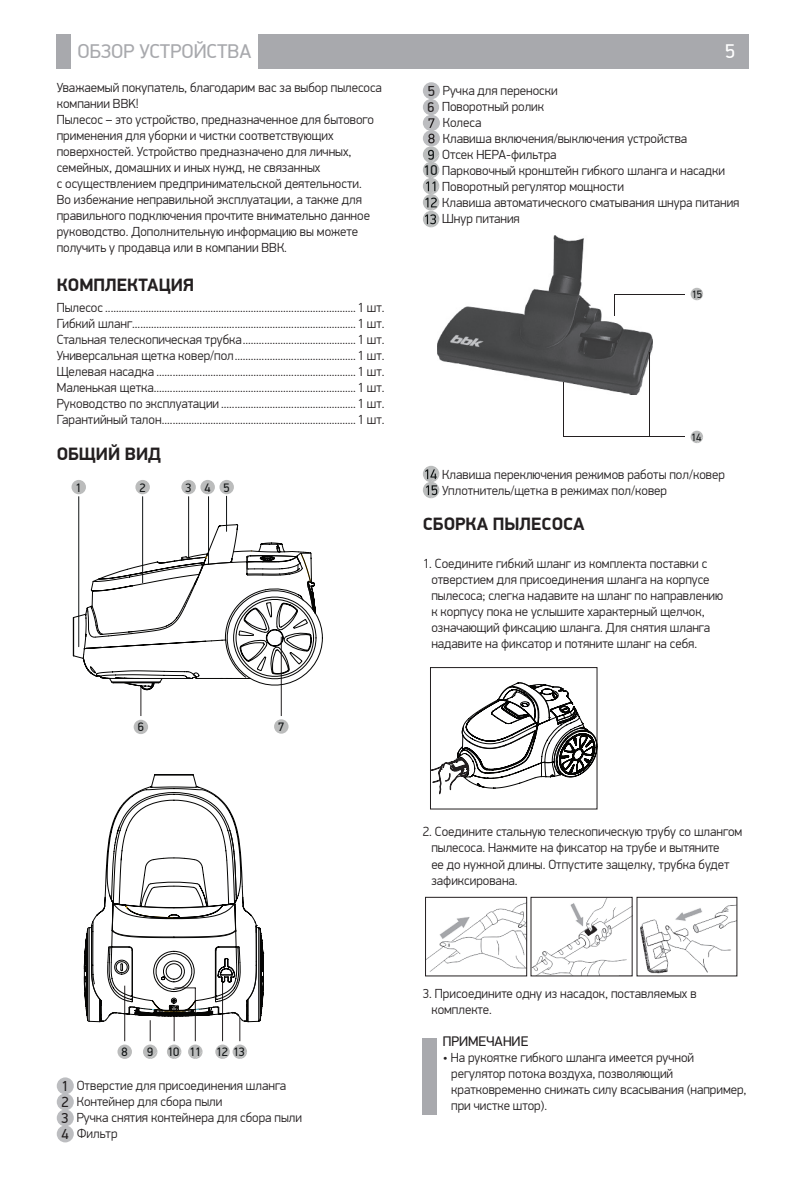
<style>
.page{position:relative;width:806px;height:1191px;background:#fff}
.page>*{position:absolute;margin:0;border:0;box-sizing:border-box;transform-origin:0 0}
.t1{font:20px "PF Din Display Pro";color:#a8a9ad}
.t2{font:20px "PF Din Display Pro";color:#fff}
.head_1{font:700 18px "PF Din Display Pro";color:#231f20}
.head_2{font:14px "PF Din Display Pro";color:#231f20}
.Paragraph_Style_1{font:300 13.2px/16px "PF Din Display Pro";color:#231f20}
.text{font:300 13.2px/16px "PF Din Display Pro";color:#231f20}
.t3{font:12.4px "PF Din Display Pro";letter-spacing:-.05em;color:#121516}
.t4{font:10.6px "PF Din Display Pro";color:#121516}
.s1{font-weight:400;font-size:14.6px}
.s2{font-weight:400;font-size:14px}
.s3{font-weight:400;font-size:14.2px;color:#121616}
</style>
<div class="page">
<div style="left:57px;top:34px;width:14px;height:34px;background:#a8a9ad"></div>
<div style="left:258px;top:34px;width:490px;height:34px;background:#a8a9ad"></div>
<div style="left:422px;top:82px;width:17px;height:17px;background:#bcbdc0;border-radius:50%"></div>
<div style="left:422px;top:99px;width:17px;height:16px;background:#bcbdc0;border-radius:50%"></div>
<div style="left:422px;top:115px;width:17px;height:16px;background:#bcbdc0;border-radius:50%"></div>
<svg style="left:428px;top:118px;width:6px;height:10px"></svg>
<svg style="left:422px;top:130px;width:17px;height:16px"></svg>
<svg style="left:422px;top:134px;width:17px;height:93px"></svg>
<svg style="left:423px;top:466px;width:16px;height:32px"></svg>
<svg style="left:430px;top:667px;width:166px;height:130px"></svg>
<img style="left:427px;top:903px;width:97px;height:69px">
<div style="left:425px;top:897px;width:101px;height:79px;border:1px solid #231f20"></div>
<img style="left:532px;top:899px;width:98px;height:75px">
<img style="left:640px;top:905px;width:94px;height:69px">
<div style="left:200px;top:480px;width:15px;height:14px;background:#bbbcbc;border-radius:50%"></div>
<div style="left:219px;top:480px;width:15px;height:14px;background:#bbbcbc;border-radius:50%"></div>
<div style="left:274px;top:719px;width:14px;height:14px;background:#bbbcbc;border-radius:50%"></div>
<hr style="left:78px;top:496px;width:1px;height:150px;background:#111516">
<div style="left:71px;top:480px;width:15px;height:14px;background:#bbbcbc;border-radius:50%"></div>
<hr style="left:188px;top:496px;width:1px;height:61px;background:#111516">
<div style="left:135px;top:480px;width:15px;height:14px;background:#bbbcbc;border-radius:50%"></div>
<hr style="left:142px;top:496px;width:1px;height:87px;background:#111516">
<hr style="left:208px;top:496px;width:1px;height:68px;background:#111516">
<hr style="left:226px;top:496px;width:1px;height:35px;background:#111516">
<div style="left:181px;top:480px;width:15px;height:14px;background:#bbbcbc;border-radius:50%"></div>
<hr style="left:281px;top:636px;width:1px;height:80px;background:#231f20">
<svg style="left:72px;top:524px;width:244px;height:163px"></svg>
<svg style="left:83px;top:682px;width:174px;height:52px"></svg>
<svg style="left:83px;top:786px;width:181px;height:273px"></svg>
<div style="left:57px;top:1077px;width:17px;height:17px;background:#bcbdc0;border-radius:50%"></div>
<div style="left:57px;top:1093px;width:17px;height:17px;background:#bcbdc0;border-radius:50%"></div>
<div style="left:57px;top:1109px;width:17px;height:17px;background:#bcbdc0;border-radius:50%"></div>
<div style="left:57px;top:1125px;width:17px;height:17px;background:#bcbdc0;border-radius:50%"></div>
<div style="left:422px;top:1037px;width:15px;height:77px;background:#a8a9ad"></div>
<svg style="left:690px;top:288px;width:12px;height:12px"></svg>
<svg style="left:690px;top:431px;width:12px;height:12px"></svg>
<img style="left:437px;top:235px;width:215px;height:159px">
<svg style="left:613px;top:295px;width:1px;height:20px"></svg>
<hr style="left:613px;top:294px;width:71px;height:1px;background:#231f20">
<hr style="left:563px;top:436px;width:121px;height:1px;background:#231f20">
<hr style="left:648px;top:352px;width:1px;height:85px;background:#231f20">
<hr style="left:563px;top:382px;width:1px;height:55px;background:#231f20">
<h1 class="t1" style="left:77px;top:39px;width:175px">ОБЗОР УСТРОЙСТВА</h1>
<h1 class="t2" style="left:724px;top:39px;width:11px">5</h1>
<p class="text" style="left:427px;top:83px;width:131px"><span class="s1">5</span> Ручка для переноски</p>
<p class="text" style="left:427px;top:99px;width:118px"><span class="s2">6</span> Поворотный ролик</p>
<p class="text" style="left:442px;top:115px;width:40px">Колеса</p>
<p class="text" style="left:442px;top:131px;width:246px">Клавиша включения/выключения устройства</p>
<p class="text" style="left:442px;top:147px;width:116px">Отсек HEPA-фильтра</p>
<p class="text" style="left:423px;top:163px;width:303px"><span class="s3">10</span> Парковочный кронштейн гибкого шланга и насадки</p>
<p class="text" style="left:442px;top:179px;width:183px">Поворотный регулятор мощности</p>
<p class="text" style="left:442px;top:195px;width:298px">Клавиша автоматического сматывания шнура питания</p>
<p class="text" style="left:442px;top:211px;width:79px">Шнур питания</p>
<p class="Paragraph_Style_1" style="left:57px;top:80px;width:326px">Уважаемый покупатель, благодарим вас за выбор пылесоса компании BBK!</p>
<p class="Paragraph_Style_1" style="left:57px;top:112px;width:318px">Пылесос – это устройство, предназначенное для бытового применения для уборки и чистки соответствующих поверхностей. Устройство предназначено для личных, семейных, домашних и иных нужд, не связанных</p>
<p class="Paragraph_Style_1" style="left:57px;top:176px;width:306px">с осуществлением предпринимательской деятельности.</p>
<p class="Paragraph_Style_1" style="left:57px;top:192px;width:314px">Во избежание неправильной эксплуатации, а также для правильного подключения прочтите внимательно данное руководство. Дополнительную информацию вы можете получить у продавца или в компании ВВК.</p>
<p class="head_1" style="left:57px;top:273px;width:139px">КОМПЛЕКТАЦИЯ</p>
<p class="Paragraph_Style_1" style="left:57px;top:300px;width:329px">Пылесос .............................................................................................1 шт.</p>
<p class="Paragraph_Style_1" style="left:57px;top:316px;width:329px">Гибкий шланг...................................................................................1 шт.</p>
<p class="Paragraph_Style_1" style="left:57px;top:332px;width:329px">Стальная телескопическая трубка..........................................1 шт.</p>
<p class="Paragraph_Style_1" style="left:57px;top:348px;width:329px">Универсальная щетка ковер/пол.............................................1 шт.</p>
<p class="Paragraph_Style_1" style="left:57px;top:364px;width:329px">Щелевая насадка ..........................................................................1 шт.</p>
<p class="Paragraph_Style_1" style="left:57px;top:380px;width:329px">Маленькая щетка...........................................................................1 шт.</p>
<p class="Paragraph_Style_1" style="left:57px;top:396px;width:329px">Руководство по эксплуатации ..................................................1 шт.</p>
<p class="Paragraph_Style_1" style="left:57px;top:412px;width:329px">Гарантийный талон........................................................................1 шт.</p>
<p class="head_1" style="left:57px;top:442px;width:106px">ОБЩИЙ ВИД</p>
<p class="t3" style="left:204px;top:480px;width:27px">4 5</p>
<p class="t4" style="left:691px;top:288px;width:12px">15</p>
<p class="t4" style="left:690px;top:431px;width:12px">14</p>
<p class="text" style="left:442px;top:467px;width:284px">Клавиша переключения режимов работы пол/ковер</p>
<p class="text" style="left:442px;top:483px;width:226px">Уплотнитель/щетка в режимах пол/ковер</p>
<p class="head_1" style="left:422px;top:513px;width:163px">СБОРКА ПЫЛЕСОСА</p>
<p class="text" style="left:431px;top:556px;width:293px;text-indent:-9px">1. Соедините гибкий шланг из комплекта поставки с отверстием для присоединения шланга на корпусе пылесоса; слегка надавите на шланг по направлению к корпусу пока не услышите характерный щелчок, означающий фиксацию шланга. Для снятия шланга надавите на фиксатор и потяните шланг на себя.</p>
<p class="t3" style="left:76px;top:480px;width:8px">1</p>
<p class="t3" style="left:139px;top:480px;width:8px">2</p>
<p class="t3" style="left:185px;top:480px;width:8px">3</p>
<p class="t3" style="left:138px;top:720px;width:8px">6</p>
<p class="t3" style="left:278px;top:719px;width:8px">7</p>
<p class="t3" style="left:147px;top:1044px;width:99px">9 10 11 12 13</p>
<p class="text" style="left:62px;top:1077px;width:226px"><span class="s1">1</span> Отверстие для присоединения шланга</p>
<p class="text" style="left:62px;top:1093px;width:162px"><span class="s1">2</span> Контейнер для сбора пыли</p>
<p class="text" style="left:62px;top:1109px;width:242px"><span class="s1">3</span> Ручка снятия контейнера для сбора пыли</p>
<p class="text" style="left:62px;top:1125px;width:57px"><span class="s1">4</span> Фильтр</p>
<p class="t3" style="left:121px;top:1044px;width:8px">8</p>
<p class="text" style="left:431px;top:824px;width:312px;text-indent:-9px">2. Соедините стальную телескопическую трубу со шлангом пылесоса. Нажмите на фиксатор на трубе и вытяните<br>ее до нужной длины. Отпустите защелку, трубка будет зафиксирована.</p>
<p class="text" style="left:431px;top:985px;width:266px;text-indent:-9px">3. Присоедините одну из насадок, поставляемых в комплекте.</p>
<p class="head_2" style="left:442px;top:1033px;width:87px">ПРИМЕЧАНИЕ</p>
<p class="text" style="left:451px;top:1050px;width:297px;text-indent:-9px">• На рукоятке гибкого шланга имеется ручной регулятор потока воздуха, позволяющий кратковременно снижать силу всасывания (например, при чистке штор).</p>
</div>
